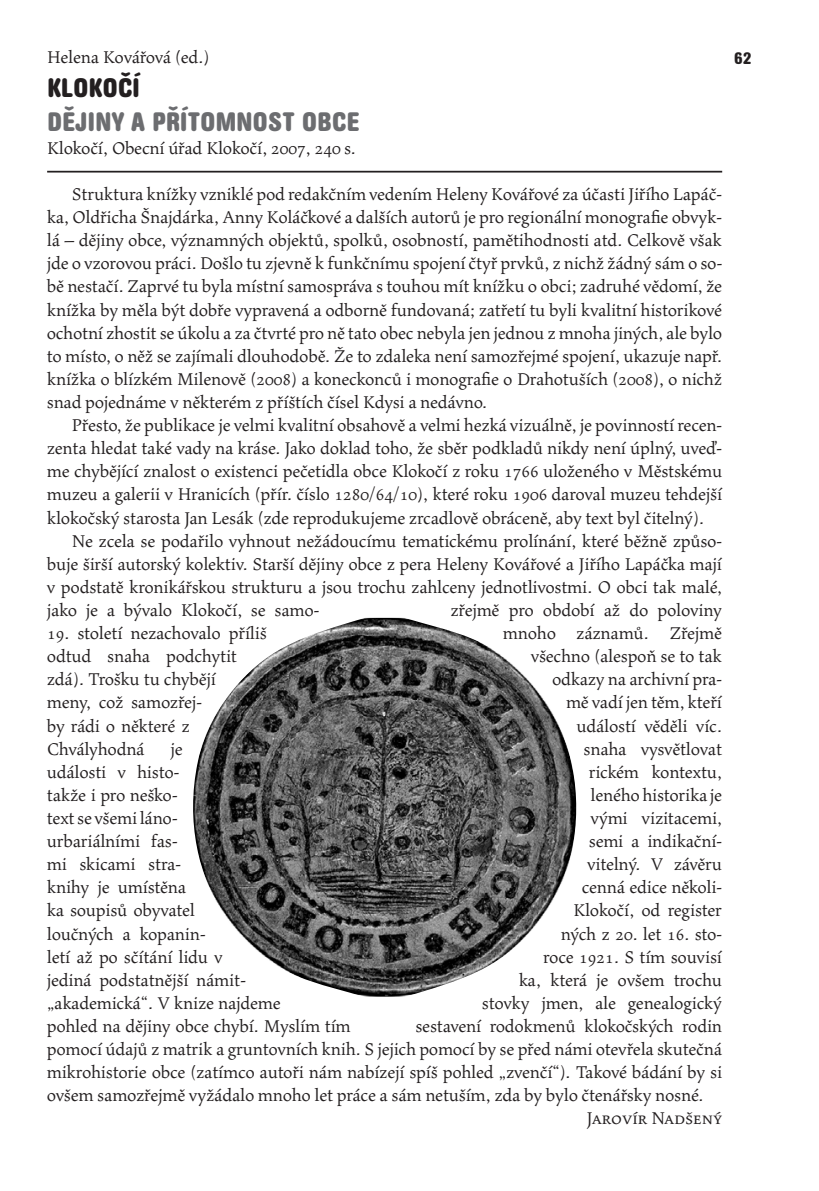
<style>
.page{position:relative;width:819px;height:1191px;background:#fff}
.page>*{position:absolute;margin:0;border:0;box-sizing:border-box;transform-origin:0 0}
.t1{font:700 condensed 28px "Accius Buch Rounded DOT";letter-spacing:.015em;color:#6c6d70}
.t2{font:700 condensed 28px "Accius Buch Rounded DOT";color:#231f20}
.t3{font:19.25px/23.1px "Maiola Pro";color:#231f20;text-align:justify}
.t4{font:19.25px "Maiola Pro";letter-spacing:.09em;color:#231f20}
.t5{font:700 condensed 17.5px "Accius Buch Rounded DOT";color:#231f20}
</style>
<div class="page">
<img style="left:193px;top:618px;width:384px;height:379px">
<hr style="left:47px;top:171px;width:675px;height:1px;background:#231f20">
<p class="t3" style="left:47px;top:46px;width:164px">Helena Kovářová (ed.)</p>
<p class="t5" style="left:734px;top:48px;width:10px">62</p>
<p class="t2" style="left:47px;top:72px;width:15px">KLOKOČÍ</p>
<p class="t1" style="left:47px;top:106px;width:314px">dějiny a přítomnost obce</p>
<p class="t3" style="left:47px;top:137px;width:310px">Klokočí, Obecní úřad Klokočí, 2007, 240 s.</p>
<p class="t3" style="left:47px;top:183px;width:676px;text-indent:25px">Struktura knížky vzniklé pod redakčním vedením Heleny Kovářové za účasti Jiřího Lapáč&shy;ka, Oldřicha Šnajdárka, Anny Koláčkové a dalších autorů je pro regionální monografie obvyk&shy;lá – dějiny obce, významných objektů, spolků, osobností, pamětihodnosti atd. Celkově však jde o vzorovou práci. Došlo tu zjevně k funkčnímu spojení čtyř prvků, z nichž žádný sám o so&shy;bě nestačí. Zaprvé tu byla místní samospráva s touhou mít knížku o obci; zadruhé vědomí, že knížka by měla být dobře vypravená a odborně fundovaná; zatřetí tu byli kvalitní historikové ochotní zhostit se úkolu a za čtvrté pro ně tato obec nebyla jen jednou z mnoha jiných, ale bylo to místo, o něž se zajímali dlouhodobě. Že to zdaleka není samozřejmé spojení, ukazuje např. knížka o blízkém Milenově (2008) a koneckonců i monografie o Drahotuších (2008), o nichž snad pojednáme v některém z příštích čísel Kdysi a nedávno.</p>
<p class="t3" style="left:47px;top:414px;width:677px;text-indent:25px">Přesto, že publikace je velmi kvalitní obsahově a velmi hezká vizuálně, je povinností recen&shy;zenta hledat také vady na kráse. Jako doklad toho, že sběr podkladů nikdy není úplný, uveď&shy;me chybějící znalost o existenci pečetidla obce Klokočí z roku 1766 uloženého v Městskému muzeu a galerii v Hranicích (přír. číslo 1280/64/10), které roku 1906 daroval muzeu tehdejší klokočský starosta Jan Lesák (zde reprodukujeme zrcadlově obráceně, aby text byl čitelný).</p>
<p class="t3" style="left:47px;top:529px;width:676px;text-indent:25px">Ne zcela se podařilo vyhnout nežádoucímu tematickému prolínání, které běžně způso&shy;buje širší autorský kolektiv. Starší dějiny obce z pera Heleny Kovářové a Jiřího Lapáčka mají v podstatě kronikářskou strukturu a jsou trochu zahlceny jednotlivostmi. O obci tak malé, jako je a bývalo Klokočí, se samo-</p>
<p class="t3" style="left:451px;top:599px;width:273px">zřejmě pro období až do poloviny</p>
<p class="t3" style="left:47px;top:622px;width:221px">19. století ne-zachovalo příliš</p>
<p class="t3" style="left:503px;top:622px;width:220px">mnoho záznamů. Zřejmě</p>
<p class="t3" style="left:47px;top:645px;width:191px">odtud snaha podchytit</p>
<p class="t3" style="left:531px;top:645px;width:192px">všechno (alespoň se to tak</p>
<p class="t3" style="left:47px;top:668px;width:171px">zdá). Trošku tu chybějí</p>
<p class="t3" style="left:552px;top:668px;width:171px">odkazy na archivní pra-</p>
<p class="t3" style="left:47px;top:691px;width:156px">meny, což sa-mo-zřej-</p>
<p class="t3" style="left:566px;top:691px;width:158px">mě vadí jen těm, kteří</p>
<p class="t3" style="left:47px;top:714px;width:144px">by rádi o ně-které z</p>
<p class="t3" style="left:577px;top:714px;width:147px">událostí věděli víc.</p>
<p class="t3" style="left:47px;top:737px;width:99px">Chvályhod-ná</p>
<p class="t3" style="left:171px;top:737px;width:13px">je</p>
<p class="t3" style="left:584px;top:737px;width:140px">snaha vysvětlovat</p>
<p class="t3" style="left:47px;top:760px;width:134px">události v histo-</p>
<p class="t3" style="left:589px;top:760px;width:135px">rickém kontextu,</p>
<p class="t3" style="left:47px;top:784px;width:132px">takže i pro neško-</p>
<p class="t3" style="left:591px;top:784px;width:133px">leného historika je</p>
<p class="t3" style="left:47px;top:807px;width:132px">text se všemi láno-</p>
<p class="t3" style="left:591px;top:807px;width:133px">vými vizitacemi,</p>
<p class="t3" style="left:47px;top:830px;width:132px">urbariálními fas-</p>
<p class="t3" style="left:589px;top:830px;width:135px">semi a indikační-</p>
<p class="t3" style="left:47px;top:853px;width:135px">mi skicami stra-</p>
<p class="t3" style="left:587px;top:853px;width:136px">vitelný. V závěru</p>
<p class="t3" style="left:47px;top:876px;width:141px">knihy je umístěna</p>
<p class="t3" style="left:582px;top:876px;width:142px">cenná edice několi-</p>
<p class="t3" style="left:47px;top:899px;width:149px">ka soupisů obyvatel</p>
<p class="t3" style="left:573px;top:899px;width:150px">Klokočí, od register</p>
<p class="t3" style="left:47px;top:922px;width:160px">loučných a kopanin-</p>
<p class="t3" style="left:561px;top:922px;width:163px">ných z 20. let 16. sto-</p>
<p class="t3" style="left:47px;top:945px;width:177px">letí až po sčítání lidu v</p>
<p class="t3" style="left:543px;top:945px;width:180px">roce 1921. S tím souvisí</p>
<p class="t3" style="left:47px;top:968px;width:200px">jediná podstatnější námit-</p>
<p class="t3" style="left:519px;top:968px;width:204px">ka, která je ovšem trochu</p>
<p class="t3" style="left:47px;top:991px;width:235px">„akademická“. V knize najdeme</p>
<p class="t3" style="left:482px;top:991px;width:242px">stovky jmen, ale genealogický</p>
<p class="t3" style="left:47px;top:1015px;width:305px">pohled na dějiny obce chybí. Myslím tím</p>
<p class="t3" style="left:47px;top:1015px;width:676px;text-indent:368px">sestavení rodokmenů klokočských rodin pomocí údajů z matrik a gruntovních knih. S jejich pomocí by se před námi otevřela skutečná mikrohistorie obce (zatímco autoři nám nabízejí spíš pohled „zvenčí“). Takové bádání by si ovšem samozřejmě vyžádalo mnoho let práce a sám netuším, zda by bylo čtenářsky nosné.</p>
<p class="t4" style="left:586px;top:1108px;width:137px">Jarovír Nadšený</p>
</div>
